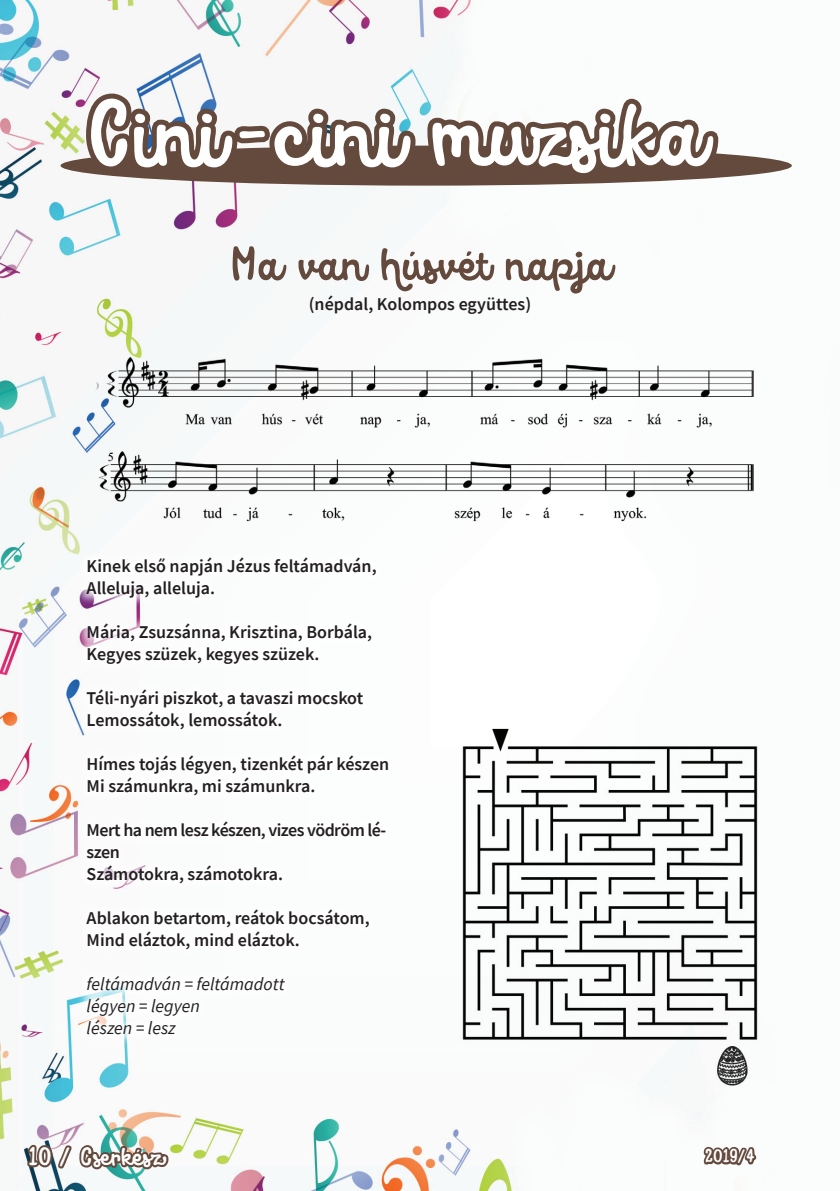
<style>
.page{position:relative;width:840px;height:1191px;background:#fff}
.page>*{position:absolute;margin:0;border:0;box-sizing:border-box;transform-origin:0 0}
.H1-kcs{font:700 100px "Avaline Script";color:#fff}
.body1-kcs{font:700 52px "Avaline Script";color:#64493d}
.t1{font:700 28px "Avaline Script";color:#fff}
.t2{font:700 20px "Avaline Script";color:#fff}
.body1-kcs-2{font:600 18px "Source Sans Pro";color:#231f20}
.body1-kcs-3{font:italic 18px "Source Sans Pro";color:#231f20}
.body1-kcs-4{font:600 18px/22px "Source Sans Pro";letter-spacing:-.03em;color:#231f20}
</style>
<div class="page">
<img style="left:0;top:0;width:792px;height:1191px">
<div style="left:60px;top:146px;width:731px;height:40px;background:#64493d;border-radius:50%"></div>
<svg style="left:81px;top:86px;width:641px;height:97px"></svg>
<svg style="left:25px;top:945px;width:166px;height:246px"></svg>
<svg style="left:700px;top:1143px;width:57px;height:48px"></svg>
<img style="left:95px;top:343px;width:658px;height:179px">
<div style="left:75px;top:546px;width:324px;height:500px;background:#fff"></div>
<img style="left:403px;top:676px;width:389px;height:435px">
<p class="H1-kcs" style="left:87px;top:72px;width:615px">Cini-cini muzsika</p>
<p class="body1-kcs" style="left:229px;top:231px;width:380px">Ma van húsvét napja</p>
<p class="body1-kcs-2" style="left:308px;top:292px;width:224px">(népdal, Kolompos együttes)</p>
<p class="body1-kcs-2" style="left:87px;top:554px;width:291px">Kinek első napján Jézus feltámadván,</p>
<p class="body1-kcs-2" style="left:87px;top:576px;width:130px">Alleluja, alleluja.</p>
<p class="body1-kcs-2" style="left:87px;top:620px;width:287px">Mária, Zsuzsánna, Krisztina, Borbála,</p>
<p class="body1-kcs-2" style="left:87px;top:642px;width:234px">Kegyes szüzek, kegyes szüzek.</p>
<p class="body1-kcs-2" style="left:87px;top:686px;width:278px">Téli-nyári piszkot, a tavaszi mocskot</p>
<p class="body1-kcs-2" style="left:87px;top:708px;width:197px">Lemossátok, lemossátok.</p>
<p class="body1-kcs-2" style="left:87px;top:752px;width:304px">Hímes tojás légyen, tizenkét pár készen</p>
<p class="body1-kcs-2" style="left:87px;top:774px;width:230px">Mi számunkra, mi számunkra.</p>
<p class="body1-kcs-4" style="left:87px;top:819px;width:301px">Mert ha nem lesz készen, vizes vödröm lé&shy;szen</p>
<p class="body1-kcs-2" style="left:87px;top:862px;width:198px">Számotokra, számotokra.</p>
<p class="body1-kcs-2" style="left:87px;top:906px;width:284px">Ablakon betartom, reátok bocsátom,</p>
<p class="body1-kcs-2" style="left:87px;top:928px;width:214px">Mind eláztok, mind eláztok.</p>
<p class="body1-kcs-3" style="left:87px;top:972px;width:199px">feltámadván = feltámadott</p>
<p class="body1-kcs-3" style="left:87px;top:994px;width:115px">légyen = legyen</p>
<p class="body1-kcs-3" style="left:87px;top:1016px;width:90px">lészen = lesz</p>
<p class="t1" style="left:28px;top:1139px;width:138px">10 / Cserkész</p>
<p class="t2" style="left:704px;top:1143px;width:51px">2019/4</p>
</div>
